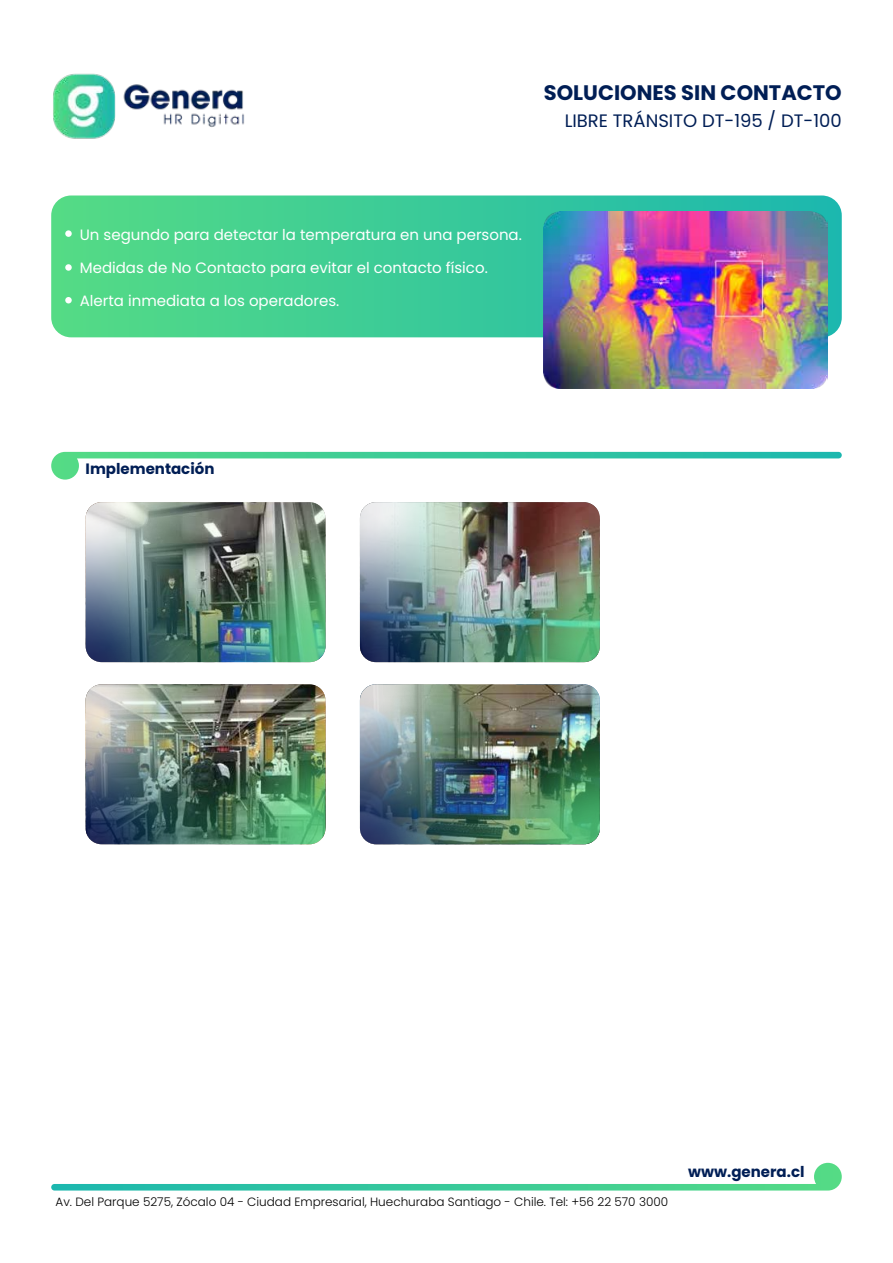
<style>
.page{position:relative;width:893px;height:1263px;background:#fff}
.page>*{position:absolute;margin:0;border:0;box-sizing:border-box;transform-origin:0 0}
.t1{font:700 21px "Poppins";color:#001e55}
.t2{font:18px "Poppins";color:#001e55}
.t3{font:15px "Poppins";color:#fff}
.t4{font:700 15px "Poppins";color:#001e55}
.t5{font:300 12px "Poppins";color:#000}
</style>
<div class="page">
<img style="left:53px;top:73px;width:192px;height:66px">
<svg style="left:51px;top:1163px;width:791px;height:27px"></svg>
<svg style="left:51px;top:195px;width:791px;height:142px;background:#42ce94"></svg>
<svg style="left:51px;top:452px;width:791px;height:28px"></svg>
<img style="left:86px;top:502px;width:239px;height:160px">
<img style="left:86px;top:684px;width:239px;height:160px">
<img style="left:360px;top:684px;width:240px;height:160px">
<img style="left:360px;top:502px;width:240px;height:160px">
<img style="left:544px;top:211px;width:283px;height:178px">
<div style="left:65px;top:230px;width:7px;height:7px;background:#fff;border-radius:50%"></div>
<svg style="left:65px;top:264px;width:7px;height:7px"></svg>
<div style="left:65px;top:297px;width:7px;height:6px;background:#fff;border-radius:50%"></div>
<h1 class="t1" style="left:544px;top:80px;width:299px">SOLUCIONES SIN CONTACTO</h1>
<p class="t2" style="left:565px;top:110px;width:279px">LIBRE TRÁNSITO DT-195 / DT-100</p>
<p class="t3" style="left:80px;top:226px;width:444px">Un segundo para detectar la temperatura en una persona.</p>
<p class="t3" style="left:80px;top:259px;width:410px">Medidas de No Contacto para evitar el contacto físico.</p>
<p class="t3" style="left:80px;top:292px;width:261px">Alerta inmediata a los operadores.</p>
<p class="t4" style="left:86px;top:460px;width:130px">Implementación</p>
<p class="t4" style="left:688px;top:1163px;width:118px">www.genera.cl</p>
<p class="t5" style="left:56px;top:1194px;width:614px">Av. Del Parque 5275, Zócalo 04 - Ciudad Empresarial, Huechuraba Santiago - Chile. Tel: +56 22 570 3000</p>
</div>
